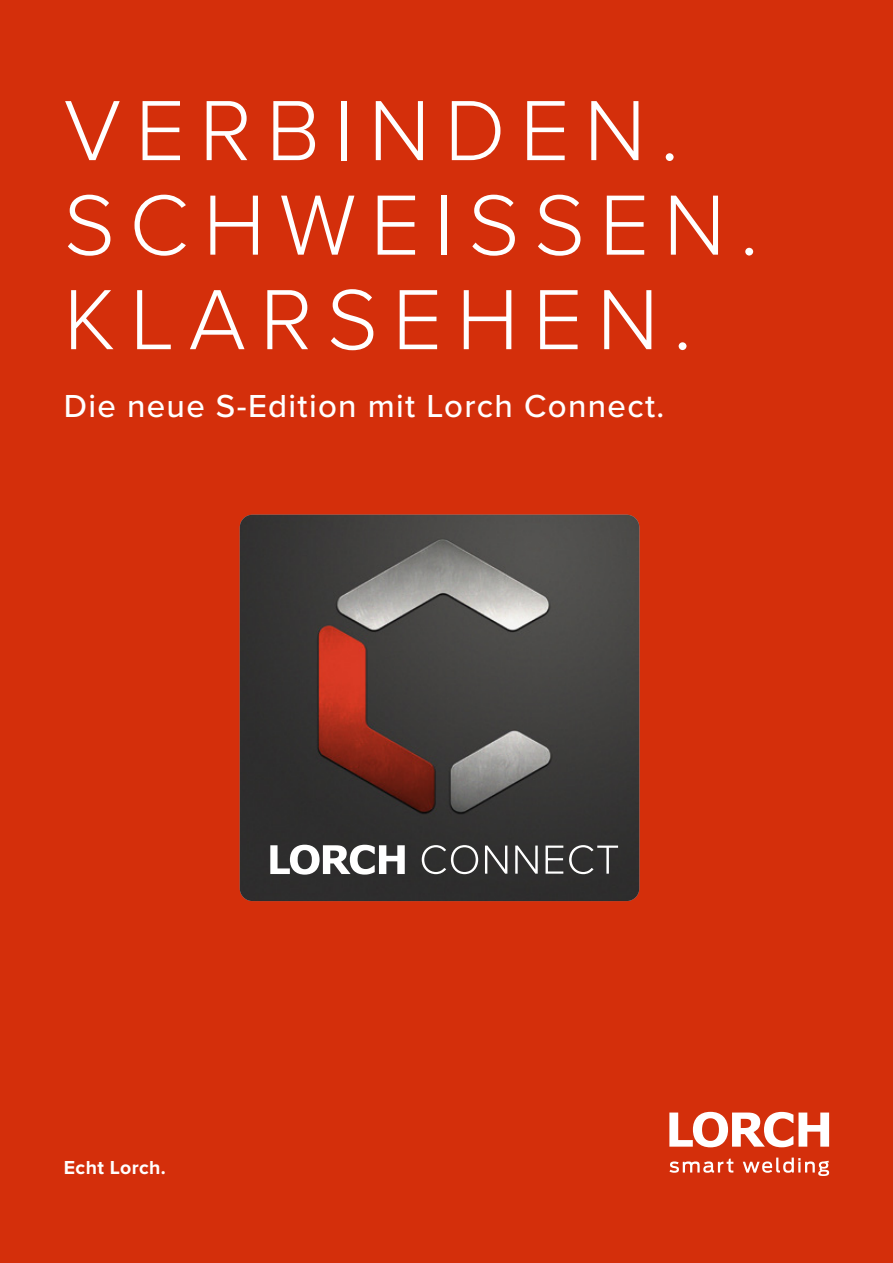
<style>
.page{position:relative;width:893px;height:1263px;background:#d42f0b}
.page>*{position:absolute;margin:0;border:0;box-sizing:border-box;transform-origin:0 0}
.t1{font:300 88.5px/94.5px "Proxima Nova";letter-spacing:.16em;color:#fff}
.t2{font:500 33px "Proxima Nova";letter-spacing:.04em;color:#fff}
.t3{font:700 19.5px "Proxima Nova";letter-spacing:.02em;color:#fff}
</style>
<div class="page">
<svg style="left:669px;top:1112px;width:160px;height:35px"></svg>
<svg style="left:669px;top:1157px;width:160px;height:19px"></svg>
<img style="left:240px;top:515px;width:399px;height:386px">
<svg style="left:270px;top:845px;width:135px;height:30px;background:#9c9c9c"></svg>
<svg style="left:422px;top:845px;width:196px;height:29px;background:#5a5959"></svg>
<h1 class="t1" style="left:64px;top:79px;width:697px">VERBINDEN.<br>SCHWEISSEN.<br>KLARSEHEN.</h1>
<p class="t2" style="left:64px;top:381px;width:602px">Die neue S-Edition mit Lorch Connect.</p>
<p class="t3" style="left:64px;top:1153px;width:104px">Echt Lorch.</p>
</div>
